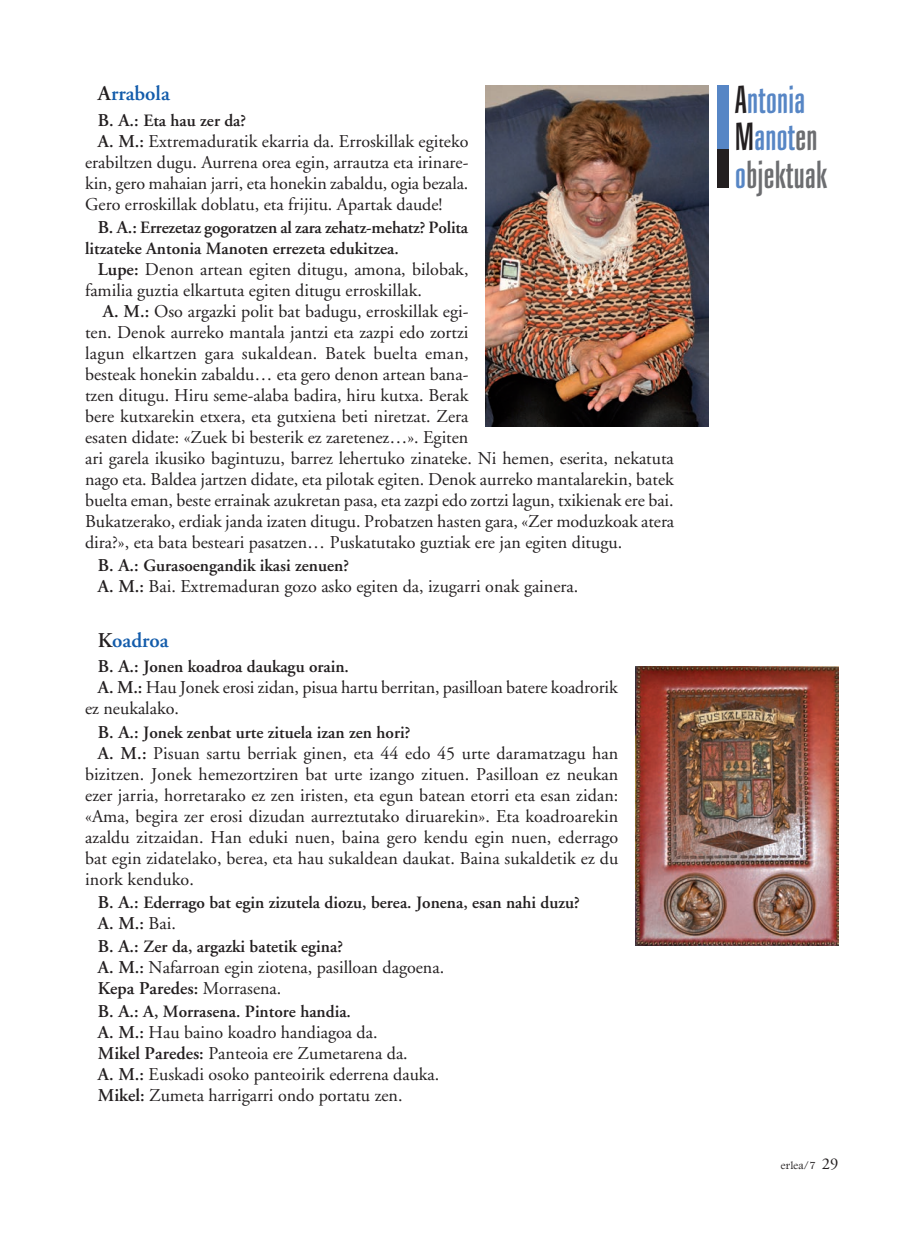
<style>
.page{position:relative;width:915px;height:1234px;background:#fff}
.page>*{position:absolute;margin:0;border:0;box-sizing:border-box;transform-origin:0 0}
.t1{font:500 36px/37.5px "Lance Condensed";letter-spacing:.01em;color:#5786c5}
.t2{font:600 21px "Adobe Garamond";color:#135cab}
.t3{font:18px/21px "Adobe Garamond";color:#231f20}
.t4{font:600 18px "Adobe Garamond";color:#231f20}
.t5{font:600 17.25px/21px "Adobe Garamond";color:#231f20}
.t6{font:11.25px "Footlight MT Light";color:#231f20}
.s1{color:#231f20}
.s2{font-size:18px}
.s3{font-weight:600}
.s4{font-weight:400}
.s5{color:#6c6d70}
.s6{font-family:"Adobe Garamond";font-size:16.5px}
</style>
<div class="page">
<img style="left:485px;top:85px;width:222px;height:341px">
<div style="left:716px;top:85px;width:12px;height:65px;background:#5786c5"></div>
<div style="left:716px;top:150px;width:12px;height:38px;background:#231f20"></div>
<img style="left:635px;top:666px;width:203px;height:278px">
<p class="t2" style="left:98px;top:82px;width:73px"><span class="s1">A</span>rrabola</p>
<p class="t5" style="left:98px;top:110px;width:150px"><span class="s2">B. A.:</span> Eta hau zer da?</p>
<p class="t3" style="left:85px;top:131px;width:385px;text-align:justify;text-indent:13px"><span class="s3">A. M.:</span> Extremaduratik ekarria da. Erroskillak egiteko erabiltzen dugu. Aurrena orea egin, arrautza eta irinare&shy;kin, gero mahaian jarri, eta honekin zabaldu, ogia bezala.<br>Gero erroskillak doblatu, eta frijitu. Apartak daude!</p>
<p class="t5" style="left:85px;top:217px;width:384px;text-indent:13px"><span class="s2">B. A.:</span> Errezetaz gogoratzen al zara zehatz-mehatz? Polita litzateke Antonia Manoten errezeta edukitzea.</p>
<p class="t3" style="left:85px;top:259px;width:385px;text-indent:13px"><span class="s3">Lupe:</span> Denon artean egiten ditugu, amona, bilobak, familia guztia elkartuta egiten ditugu erroskillak.</p>
<p class="t3" style="left:85px;top:301px;width:590px;text-indent:18px"><span class="s3">A. M.:</span> Oso argazki polit bat badugu, erroskillak egi-<br>ten. Denok aurreko mantala jantzi eta zazpi edo zortzi<br>lagun elkartzen gara sukaldean. Batek buelta eman,<br>besteak honekin zabaldu… eta gero denon artean bana-<br>tzen ditugu. Hiru seme-alaba badira, hiru kutxa. Berak<br>bere kutxarekin etxera, eta gutxiena beti niretzat. Zera<br>esaten didate: «Zuek bi besterik ez zaretenez…». Egiten<br>ari garela ikusiko bagintuzu, barrez lehertuko zinateke. Ni hemen, eserita, nekatuta nago eta. Baldea jartzen didate, eta pilotak egiten. Denok aurreko mantalarekin, batek buelta eman, beste errainak azukretan pasa, eta zazpi edo zortzi lagun, txikienak ere bai.<br>Bukatzerako, erdiak janda izaten ditugu. Probatzen hasten gara, «Zer moduzkoak atera dira?», eta bata besteari pasatzen… Puskatutako guztiak ere jan egiten ditugu.</p>
<p class="t5" style="left:98px;top:555px;width:252px"><span class="s2">B. A.:</span> Gurasoengandik ikasi zenuen?</p>
<p class="t3" style="left:98px;top:576px;width:481px"><span class="s3">A. M.:</span> Bai. Extremaduran gozo asko egiten da, izugarri onak gainera.</p>
<p class="t2" style="left:98px;top:628px;width:72px"><span class="s1">K</span>oadroa</p>
<p class="t5" style="left:98px;top:656px;width:252px"><span class="s2">B. A.:</span> Jonen koadroa daukagu orain.</p>
<p class="t3" style="left:85px;top:677px;width:534px;text-indent:13px"><span class="s3">A. M.:</span> Hau Jonek erosi zidan, pisua hartu berritan, pasilloan batere koadrorik ez neukalako.</p>
<p class="t5" style="left:98px;top:721px;width:314px"><span class="s2">B. A.:</span> Jonek zenbat urte zituela izan zen hori?</p>
<p class="t3" style="left:85px;top:742px;width:534px;text-align:justify;text-indent:13px"><span class="s3">A. M.:</span> Pisuan sartu berriak ginen, eta 44 edo 45 urte daramatzagu han bizitzen. Jonek hemezortziren bat urte izango zituen. Pasilloan ez neukan ezer jarria, horretarako ez zen iristen, eta egun batean etorri eta esan zidan: «Ama, begira zer erosi dizudan aurreztutako diruarekin». Eta koadroarekin azaldu zitzaidan. Han eduki nuen, baina gero kendu egin nuen, ederrago bat egin zidatelako, berea, eta hau sukaldean daukat. Baina sukaldetik ez du inork kenduko.</p>
<p class="t5" style="left:98px;top:892px;width:483px"><span class="s2">B. A.:</span> Ederrago bat egin zizutela diozu, berea. Jonena, esan nahi duzu?</p>
<p class="t4" style="left:98px;top:913px;width:80px">A. M.: <span class="s4">Bai.</span></p>
<p class="t5" style="left:98px;top:936px;width:246px"><span class="s2">B. A.:</span> Zer da, argazki batetik egina?</p>
<p class="t3" style="left:98px;top:957px;width:348px"><span class="s3">A. M.:</span> Nafarroan egin ziotena, pasilloan dagoena.<br><span class="s3">Kepa Paredes:</span> Morrasena.</p>
<p class="t5" style="left:98px;top:1001px;width:254px"><span class="s2">B. A.:</span> A, Morrasena. Pintore handia.</p>
<p class="t3" style="left:98px;top:1022px;width:343px"><span class="s3">A. M.:</span> Hau baino koadro handiagoa da.<br><span class="s3">Mikel Paredes:</span> Panteoia ere Zumetarena da.<br><span class="s3">A. M.:</span> Euskadi osoko panteoirik ederrena dauka.<br><span class="s3">Mikel:</span> Zumeta harrigarri ondo portatu zen.</p>
<h1 class="t1" style="left:735px;top:82px;width:93px"><span class="s1">A</span>ntonia<br><span class="s1">M</span>anot<span class="s5">en </span>o<span class="s5">bjektuak</span></h1>
<p class="t6" style="left:780px;top:1158px;width:59px">erlea/7 <span class="s6">29</span></p>
</div>
